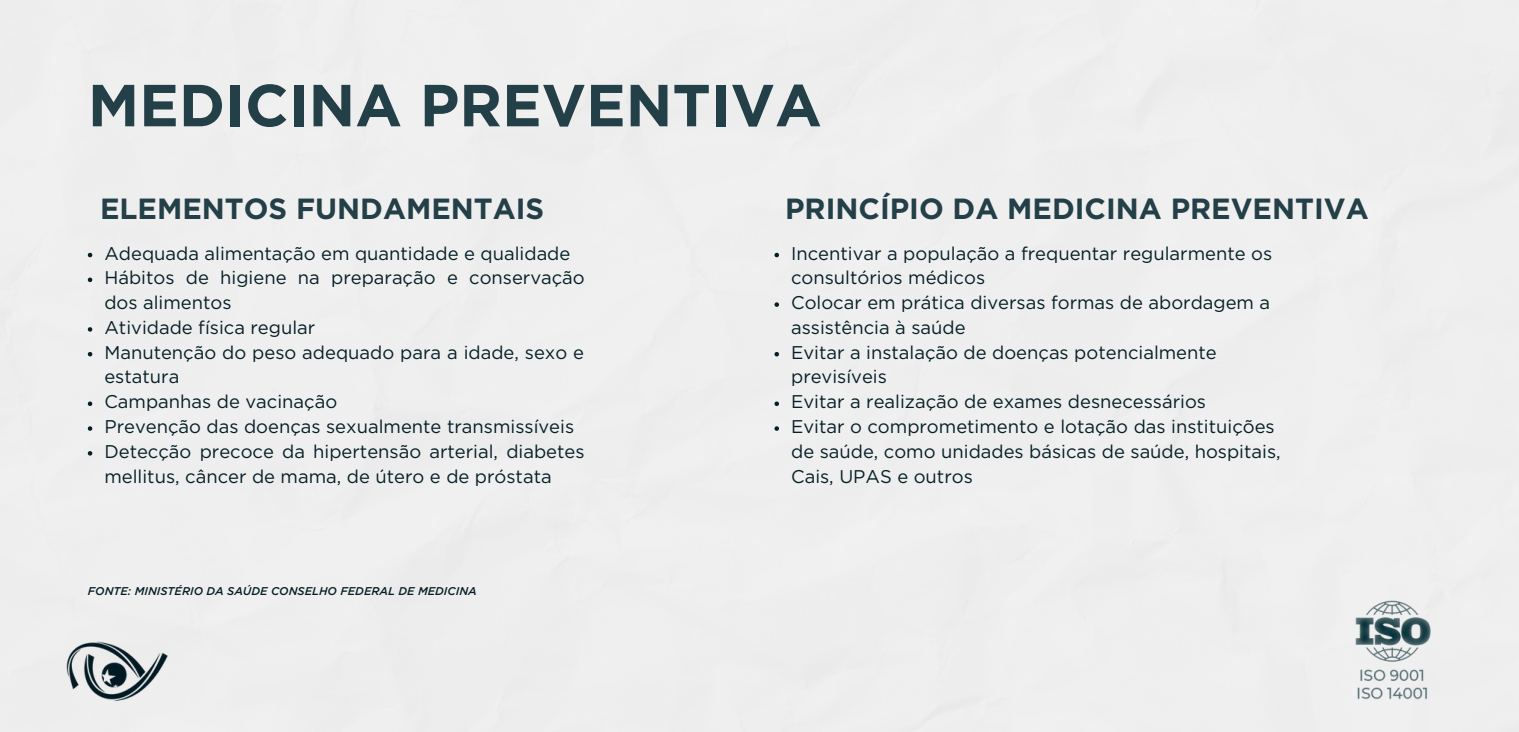
<style>
.page{position:relative;width:1519px;height:732px;background:#fff}
.page>*{position:absolute;margin:0;border:0;box-sizing:border-box;transform-origin:0 0}
.t1{font:700 59.1px "Gotham";color:#233f47}
.t2{font:700 29.1px "Gotham";color:#233f47}
.t3{font:18.45px/24.8px "Gotham";color:#061f27}
.t4{font:italic 500 11.25px "Gotham";color:#061f27}
</style>
<div class="page">
<div style="left:0;top:0;width:1519px;height:731px;background:#efefef"></div>
<img style="left:42px;top:584px;width:139px;height:118px">
<svg style="left:774px;top:253px;width:5px;height:4px"></svg>
<svg style="left:774px;top:302px;width:5px;height:5px"></svg>
<svg style="left:774px;top:352px;width:5px;height:4px"></svg>
<svg style="left:774px;top:401px;width:5px;height:5px"></svg>
<svg style="left:774px;top:426px;width:5px;height:4px"></svg>
<svg style="left:88px;top:253px;width:4px;height:4px"></svg>
<svg style="left:88px;top:277px;width:4px;height:5px"></svg>
<svg style="left:88px;top:327px;width:4px;height:4px"></svg>
<svg style="left:88px;top:352px;width:4px;height:4px"></svg>
<svg style="left:88px;top:401px;width:4px;height:5px"></svg>
<svg style="left:88px;top:426px;width:4px;height:4px"></svg>
<svg style="left:88px;top:451px;width:4px;height:4px"></svg>
<img style="left:1336px;top:584px;width:128px;height:127px">
<p class="t1" style="left:88px;top:79px;width:735px">MEDICINA PREVENTIVA</p>
<p class="t2" style="left:100px;top:196px;width:446px">ELEMENTOS FUNDAMENTAIS</p>
<p class="t2" style="left:785px;top:196px;width:585px">PRINCÍPIO DA MEDICINA PREVENTIVA</p>
<p class="t3" style="left:104px;top:241px;width:467px">Adequada alimentação em quantidade e qualidade</p>
<p class="t3" style="left:104px;top:266px;width:482px">Hábitos de higiene na preparação e conservação dos alimentos</p>
<p class="t3" style="left:104px;top:316px;width:212px">Atividade física regular</p>
<p class="t3" style="left:104px;top:340px;width:481px">Manutenção do peso adequado para a idade, sexo e estatura</p>
<p class="t3" style="left:104px;top:390px;width:234px">Campanhas de vacinação</p>
<p class="t3" style="left:104px;top:415px;width:471px">Prevenção das doenças sexualmente transmissíveis</p>
<p class="t3" style="left:104px;top:439px;width:482px">Detecção precoce da hipertensão arterial, diabetes mellitus, câncer de mama, de útero e de próstata</p>
<p class="t3" style="left:791px;top:241px;width:483px">Incentivar a população a frequentar regularmente os consultórios médicos</p>
<p class="t3" style="left:791px;top:291px;width:481px">Colocar em prática diversas formas de abordagem a assistência à saúde</p>
<p class="t3" style="left:791px;top:340px;width:427px">Evitar a instalação de doenças potencialmente previsíveis</p>
<p class="t3" style="left:791px;top:390px;width:416px">Evitar a realização de exames desnecessários</p>
<p class="t3" style="left:791px;top:415px;width:491px">Evitar o comprometimento e lotação das instituições de saúde, como unidades básicas de saúde, hospitais,<br>Cais, UPAS e outros</p>
<p class="t4" style="left:88px;top:585px;width:390px">FONTE: MINISTÉRIO DA SAÚDE CONSELHO FEDERAL DE MEDICINA</p>
</div>
